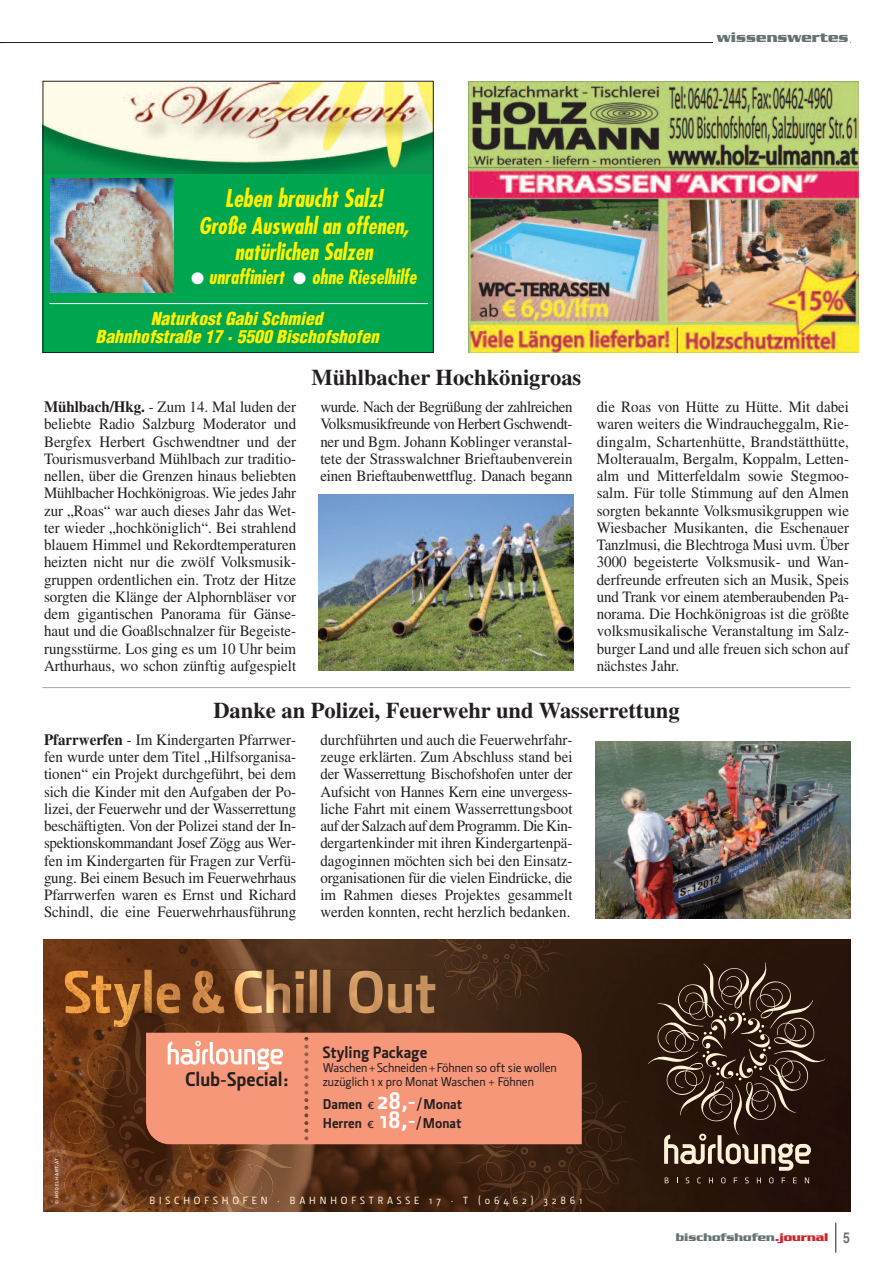
<style>
.page{position:relative;width:893px;height:1263px;background:#fff}
.page>*{position:absolute;margin:0;border:0;box-sizing:border-box;transform-origin:0 0}
.t1{font:italic 700 condensed 24px "Futura";color:#fff101;scale:.95 1}
.t2{font:700 22.5px "Times";color:#231f20}
.t3{font:italic 700 condensed 22.5px/26.2px "Futura";color:#fff101;text-align:center;scale:.95 1}
.t4{font:19.95px "Section Bold+KDNQLH";color:#231f20}
.t5{font:italic 700 condensed 19.5px "Futura";color:#fff101;scale:.95 1}
.t6{font:italic 900 condensed 17.4px/17.4px "Helvetica";color:#fff101;text-align:center}
.t7{font:16.65px "Section Bold+KDNQLH";color:#231f20}
.t8{font:15.75px/17.2px "Times";color:#231f20;text-align:justify;scale:.95 1}
.t9{font:700 15px "Serpentine";color:#667275}
.t10{font:14.25px/19.6px "Section Bold+KDNQLH";color:#231f20}
.t11{font:12.75px/13.8px "Section Medium+FOZEPD";color:#231f20}
.t12{font:700 12px "Serpentine";color:#667275}
.t13{font:10.5px "Section Medium+FOZEPD";letter-spacing:.36em;color:#fef2d7}
.t14{font:4.65px "Interstate Regular+FEJDZK";letter-spacing:.12em;color:#fff}
.s1{color:#fff}
.s2{font-weight:700}
.s3{font-family:"Section Medium+FOZEPD"}
.s4{font-size:24.15px;color:#fff}
.s5{color:#d1232a}
.s6{font-family:"Helvetica";font-stretch:condensed;font-size:15px}
</style>
<div class="page">
<hr style="left:0;top:42px;width:850px;height:1px;background:#231f20">
<hr style="left:835px;top:1222px;width:1px;height:31px;background:#231f20">
<div style="left:713px;top:30px;width:137px;height:29px;background:#fff"></div>
<img style="left:468px;top:82px;width:391px;height:271px">
<img style="left:45px;top:83px;width:387px;height:91px">
<div style="left:43px;top:174px;width:391px;height:179px;background:#00a54f"></div>
<div style="left:43px;top:81px;width:391px;height:272px;border:1px solid #231f20"></div>
<hr style="left:49px;top:303px;width:379px;height:1px;background:#fff">
<img style="left:319px;top:495px;width:255px;height:176px">
<img style="left:595px;top:741px;width:255px;height:177px">
<img style="left:50px;top:179px;width:123px;height:113px">
<hr style="left:43px;top:687px;width:807px;height:1px;background:#a8a9ad">
<div style="left:43px;top:940px;width:807px;height:272px;background:#2b170b"></div>
<img style="left:43px;top:940px;width:508px;height:272px">
<img style="left:466px;top:1082px;width:157px;height:113px">
<img style="left:496px;top:1195px;width:85px;height:11px">
<img style="left:496px;top:1196px;width:79px;height:10px">
<img style="left:437px;top:940px;width:114px;height:60px">
<img style="left:194px;top:1027px;width:26px;height:6px">
<img style="left:135px;top:1027px;width:12px;height:58px">
<img style="left:56px;top:1070px;width:66px;height:37px">
<img style="left:43px;top:1144px;width:70px;height:14px">
<img style="left:99px;top:1179px;width:31px;height:33px">
<img style="left:164px;top:1195px;width:8px;height:17px">
<img style="left:202px;top:1185px;width:31px;height:27px">
<img style="left:225px;top:1149px;width:75px;height:19px">
<img style="left:147px;top:1027px;width:47px;height:6px">
<img style="left:86px;top:1044px;width:52px;height:53px">
<img style="left:53px;top:1099px;width:62px;height:45px">
<img style="left:64px;top:1161px;width:55px;height:46px">
<img style="left:119px;top:1190px;width:42px;height:22px">
<svg style="left:150px;top:1195px;width:20px;height:11px"></svg>
<img style="left:182px;top:1192px;width:36px;height:20px">
<img style="left:181px;top:1195px;width:32px;height:11px">
<img style="left:188px;top:1196px;width:20px;height:8px">
<img style="left:216px;top:1159px;width:58px;height:50px">
<img style="left:232px;top:1195px;width:40px;height:11px">
<img style="left:233px;top:1196px;width:34px;height:8px">
<img style="left:226px;top:1144px;width:60px;height:2px">
<img style="left:134px;top:1092px;width:12px;height:23px">
<img style="left:119px;top:1115px;width:27px;height:26px">
<img style="left:119px;top:1143px;width:36px;height:25px">
<img style="left:138px;top:1158px;width:28px;height:28px">
<img style="left:166px;top:1155px;width:27px;height:35px">
<img style="left:188px;top:1148px;width:26px;height:28px">
<img style="left:187px;top:1144px;width:34px;height:4px">
<svg style="left:648px;top:962px;width:177px;height:209px"></svg>
<svg style="left:665px;top:1177px;width:3px;height:6px"></svg>
<svg style="left:686px;top:1177px;width:3px;height:6px"></svg>
<svg style="left:697px;top:1177px;width:4px;height:6px"></svg>
<svg style="left:709px;top:1177px;width:4px;height:6px"></svg>
<svg style="left:721px;top:1177px;width:4px;height:6px"></svg>
<svg style="left:734px;top:1177px;width:3px;height:6px"></svg>
<svg style="left:745px;top:1177px;width:4px;height:6px"></svg>
<svg style="left:757px;top:1177px;width:4px;height:6px"></svg>
<svg style="left:769px;top:1177px;width:4px;height:6px"></svg>
<svg style="left:782px;top:1177px;width:3px;height:6px"></svg>
<svg style="left:793px;top:1177px;width:4px;height:6px"></svg>
<svg style="left:805px;top:1177px;width:4px;height:6px"></svg>
<img style="left:65px;top:969px;width:371px;height:58px">
<svg style="left:218px;top:1017px;width:2px;height:10px"></svg>
<svg style="left:127px;top:1014px;width:11px;height:13px"></svg>
<img style="left:158px;top:1023px;width:26px;height:4px">
<div style="left:146px;top:1033px;width:436px;height:111px;background:#f6977a"></div>
<svg style="left:168px;top:1041px;width:115px;height:29px;background:#f8b7a3"></svg>
<h1 class="t1" style="left:225px;top:188px;width:168px">Leben braucht Salz!</h1>
<h2 class="t3" style="left:199px;top:214px;width:223px">Große Auswahl an offenen, natürlichen Salzen</h2>
<p class="t5" style="left:191px;top:268px;width:239px"><span class="s1">●</span> unraffiniert <span class="s1">●</span> ohne Rieselhilfe</p>
<p class="t6" style="left:96px;top:310px;width:285px">Naturkost Gabi Schmied<br>Bahnhofstraße 17 · 5500 Bischofshofen</p>
<p class="t9" style="left:717px;top:28px;width:133px">wissenswertes</p>
<p class="t8" style="left:44px;top:400px;width:267px"><span class="s2">Mühlbach/Hkg.</span> - Zum 14. Mal luden der beliebte Radio Salzburg Moderator und Bergfex Herbert Gschwendtner und der Tourismusverband Mühlbach zur traditio&shy;nellen, über die Grenzen hinaus beliebten Mühlbacher Hochkönigroas. Wie jedes Jahr zur „Roas“ war auch dieses Jahr das Wet&shy;ter wieder „hochköniglich“. Bei strahlend blauem Himmel und Rekordtemperaturen heizten nicht nur die zwölf Volksmusik&shy;gruppen ordentlichen ein. Trotz der Hitze sorgten die Klänge der Alphornbläser vor dem gigantischen Panorama für Gänse&shy;haut und die Goaßlschnalzer für Begeiste&shy;rungsstürme. Los ging es um 10 Uhr beim Arthurhaus, wo schon zünftig aufgespielt</p>
<h2 class="t2" style="left:312px;top:370px;width:271px">Mühlbacher Hochkönigroas</h2>
<p class="t8" style="left:320px;top:400px;width:267px">wurde. Nach der Begrüßung der zahlreichen Volksmusikfreunde von Herbert Gschwendt&shy;ner und Bgm. Johann Koblinger veranstal&shy;tete der Strasswalchner Brieftaubenverein einen Brieftaubenwettflug. Danach begann</p>
<p class="t8" style="left:597px;top:400px;width:267px">die Roas von Hütte zu Hütte. Mit dabei waren weiters die Windraucheggalm, Rie&shy;dingalm, Schartenhütte, Brandstätthütte, Molteraualm, Bergalm, Koppalm, Letten&shy;alm und Mitterfeldalm sowie Stegmoo&shy;salm. Für tolle Stimmung auf den Almen sorgten bekannte Volksmusikgruppen wie Wiesbacher Musikanten, die Eschenauer Tanzlmusi, die Blechtroga Musi uvm. Über 3000 begeisterte Volksmusik- und Wan&shy;derfreunde erfreuten sich an Musik, Speis und Trank vor einem atemberaubenden Pa&shy;norama. Die Hochkönigroas ist die größte volksmusikalische Veranstaltung im Salz&shy;burger Land und alle freuen sich schon auf nächstes Jahr.</p>
<h2 class="t2" style="left:213px;top:703px;width:468px">Danke an Polizei, Feuerwehr und Wasserrettung</h2>
<p class="t8" style="left:320px;top:732px;width:267px">durchführten und auch die Feuerwehrfahr&shy;zeuge erklärten. Zum Abschluss stand bei der Wasserrettung Bischofshofen unter der Aufsicht von Hannes Kern eine unvergess&shy;liche Fahrt mit einem Wasserrettungsboot auf der Salzach auf dem Programm. Die Kin&shy;dergartenkinder mit ihren Kindergartenpä&shy;dagoginnen möchten sich bei den Einsatz&shy;organisationen für die vielen Eindrücke, die im Rahmen dieses Projektes gesammelt werden konnten, recht herzlich bedanken.</p>
<p class="t8" style="left:44px;top:732px;width:267px"><span class="s2">Pfarrwerfen</span> - Im Kindergarten Pfarrwer&shy;fen wurde unter dem Titel „Hilfsorganisa&shy;tionen“ ein Projekt durchgeführt, bei dem sich die Kinder mit den Aufgaben der Po&shy;lizei, der Feuerwehr und der Wasserrettung beschäftigten. Von der Polizei stand der In&shy;spektionskommandant Josef Zögg aus Wer&shy;fen im Kindergarten für Fragen zur Verfü&shy;gung. Bei einem Besuch im Feuerwehrhaus Pfarrwerfen waren es Ernst und Richard Schindl, die eine Feuerwehrhausführung</p>
<p class="t14" style="left:54px;top:1204px;width:47px;rotate:-90deg">© MODELHART.AT</p>
<p class="t4" style="left:185px;top:1072px;width:106px">Club-Special:</p>
<p class="t7" style="left:323px;top:1046px;width:106px">Styling Package</p>
<p class="t11" style="left:323px;top:1062px;width:235px">Waschen+Schneiden+Föhnen so oft sie wollen zuzüglich 1 x pro Monat Waschen + Föhnen</p>
<p class="t10" style="left:323px;top:1095px;width:141px">Damen <span class="s3">¤</span> <span class="s4">28,-</span> / Monat<br>Herren <span class="s3">¤</span> <span class="s4">18,-</span>/ Monat</p>
<p class="t13" style="left:150px;top:1196px;width:434px">BISCHOFSHOFEN · BAHNHOFSTRASSE 17 · T (06462) 32861</p>
<p class="t12" style="left:676px;top:1230px;width:176px">bischofshofen<span class="s5">.journal</span> <span class="s6">5</span></p>
</div>
